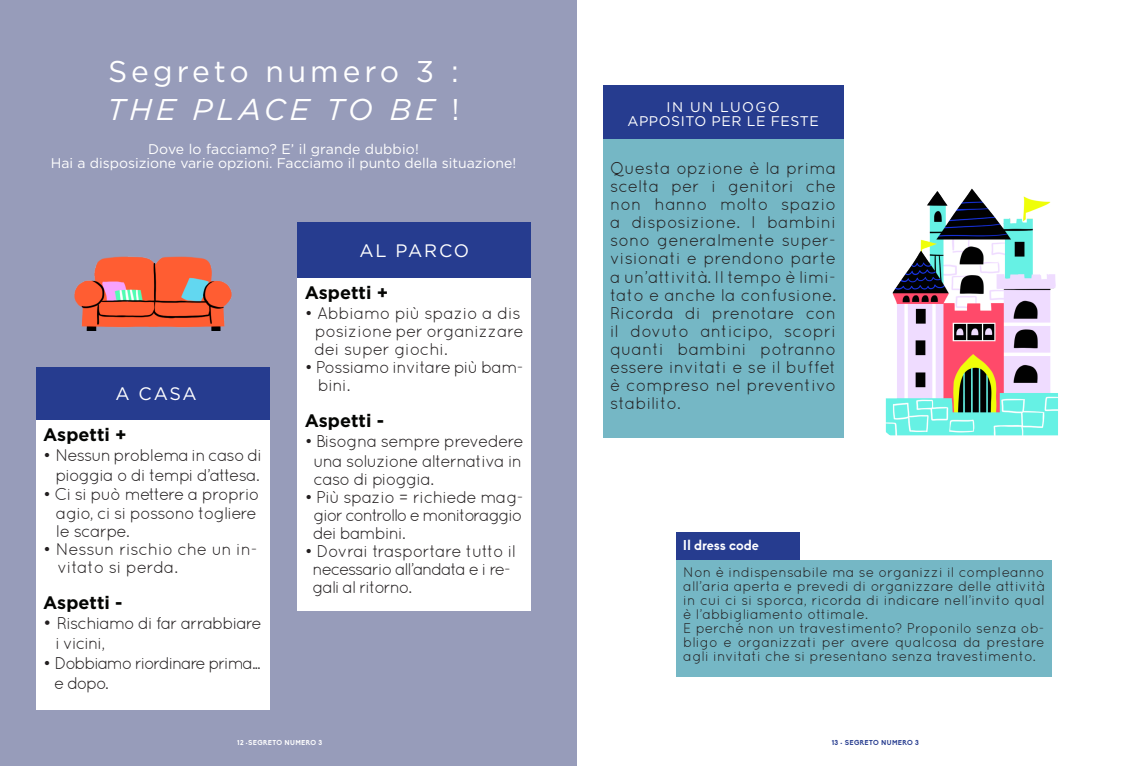
<style>
.page{position:relative;width:1134px;height:766px;background:#fff}
.page>*{position:absolute;margin:0;border:0;box-sizing:border-box;transform-origin:0 0}
.t1{font:30px "Gotham";letter-spacing:.13em;color:#fff}
.t2{font:italic 30px "Gotham";letter-spacing:.13em;color:#fff}
.t3{font:700 18px "Gotham";color:#040503}
.t4{font:18px "Gotham";letter-spacing:.095em;color:#fff}
.texte_courant{font:17px/18px "Quicksand";letter-spacing:-.05em;color:#231f20;text-align:justify}
.texte_courant-2{font:17px "Quicksand";letter-spacing:-.02em;color:#231f20}
.texte_courant-3{font:17px "Quicksand";letter-spacing:-.08em;color:#231f20}
.texte_courant-4{font:17px "Quicksand";letter-spacing:-.07em;color:#231f20}
.texte_courant-5{font:17px "Quicksand";letter-spacing:-.025em;color:#231f20}
.texte_courant-6{font:14px/14px "Quicksand";color:#231f20;text-align:justify}
.t5{font:14px "Gotham";color:#fff}
.t6{font:14px "Gotham";letter-spacing:.04em;color:#fff}
.texte_courant-7{font:700 14px "Biko";color:#fff}
.t7{font:14px "Gotham";letter-spacing:.1em;color:#fff}
.t8{font:700 7px "Biko";letter-spacing:.05em;color:#fff}
.t9{font:700 7px "Biko";letter-spacing:.05em;color:#263c8f}
.s1{font-style:normal}
.s2{font-size:18px}
</style>
<div class="page">
<div style="left:0;top:0;width:576px;height:765px;background:#979cba"></div>
<div style="left:36px;top:419px;width:233px;height:290px;background:#fff"></div>
<div style="left:36px;top:367px;width:233px;height:52px;background:#263c8f"></div>
<div style="left:298px;top:277px;width:233px;height:333px;background:#fff"></div>
<div style="left:298px;top:222px;width:233px;height:55px;background:#263c8f"></div>
<div style="left:603px;top:137px;width:240px;height:300px;background:#75b7c5"></div>
<div style="left:603px;top:85px;width:240px;height:54px;background:#263c8f"></div>
<div style="left:676px;top:559px;width:376px;height:117px;background:#75b7c5"></div>
<div style="left:676px;top:532px;width:123px;height:27px;background:#263c8f"></div>
<img style="left:885px;top:188px;width:173px;height:248px">
<img style="left:74px;top:256px;width:158px;height:74px">
<p class="t1" style="left:108px;top:52px;width:352px">Segreto numero 3 :</p>
<p class="t2" style="left:107px;top:90px;width:354px">THE PLACE TO BE <span class="s1">!</span></p>
<p class="t5" style="left:148px;top:140px;width:272px">Dove lo facciamo? E’ il grande dubbio!</p>
<p class="t5" style="left:51px;top:154px;width:467px">Hai a disposizione varie opzioni. Facciamo il punto della situazione!</p>
<p class="t4" style="left:115px;top:382px;width:83px">A CASA</p>
<p class="t3" style="left:43px;top:423px;width:85px">Aspetti +</p>
<p class="texte_courant" style="left:43px;top:446px;width:221px">• Nessun problema in caso di</p>
<p class="texte_courant" style="left:56px;top:466px;width:206px">pioggia o di tempi d’attesa.</p>
<p class="texte_courant" style="left:43px;top:485px;width:218px">• Ci si può mettere a proprio</p>
<p class="texte_courant" style="left:56px;top:504px;width:202px">agio, ci si possono togliere</p>
<p class="texte_courant" style="left:56px;top:522px;width:76px">le scarpe.</p>
<p class="texte_courant-2" style="left:43px;top:539px;width:216px">• Nessun rischio che un in-</p>
<p class="texte_courant-5" style="left:57px;top:557px;width:122px">vitato si perda.</p>
<p class="t3" style="left:43px;top:591px;width:81px">Aspetti -</p>
<p class="texte_courant" style="left:43px;top:614px;width:220px"><span class="s2">•</span> Rischiamo di far arrabbiare</p>
<p class="texte_courant" style="left:55px;top:634px;width:51px">i vicini,</p>
<p class="texte_courant-3" style="left:43px;top:653px;width:219px">• Dobbiamo riordinare prima...</p>
<p class="texte_courant" style="left:54px;top:674px;width:56px">e dopo.</p>
<p class="t4" style="left:359px;top:239px;width:111px">AL PARCO</p>
<p class="t3" style="left:305px;top:280px;width:85px">Aspetti +</p>
<p class="texte_courant-2" style="left:305px;top:303px;width:218px">• Abbiamo più spazio a dis</p>
<p class="texte_courant-2" style="left:315px;top:321px;width:211px">posizione per organizzare</p>
<p class="texte_courant-2" style="left:314px;top:339px;width:135px">dei super giochi.</p>
<p class="texte_courant" style="left:305px;top:357px;width:221px">• Possiamo invitare più bam-</p>
<p class="texte_courant" style="left:318px;top:375px;width:34px">bini.</p>
<p class="t3" style="left:305px;top:408px;width:81px">Aspetti -</p>
<p class="texte_courant" style="left:305px;top:431px;width:221px">• Bisogna sempre prevedere</p>
<p class="texte_courant" style="left:313px;top:451px;width:210px">una soluzione alternativa in</p>
<p class="texte_courant" style="left:313px;top:469px;width:122px">caso di pioggia.</p>
<p class="texte_courant" style="left:305px;top:487px;width:221px">• Più spazio = richiede mag-</p>
<p class="texte_courant-3" style="left:313px;top:505px;width:210px">gior controllo e monitoraggio</p>
<p class="texte_courant" style="left:313px;top:523px;width:94px">dei bambini.</p>
<p class="texte_courant" style="left:305px;top:541px;width:213px">• Dovrai trasportare tutto il</p>
<p class="texte_courant-4" style="left:312px;top:559px;width:200px">necessario all’andata e i re-</p>
<p class="texte_courant-4" style="left:312px;top:577px;width:101px">gali al ritorno.</p>
<p class="t7" style="left:667px;top:98px;width:115px">IN UN LUOGO</p>
<p class="t6" style="left:627px;top:112px;width:193px">APPOSITO PER LE FESTE</p>
<p class="texte_courant" style="left:610px;top:159px;width:228px">Questa opzione è la prima scelta per i genitori che non hanno molto spazio a disposizione. I bambini sono generalmente super&shy;visionati e prendono parte a un’attività. Il tempo è limi&shy;tato e anche la confusione.<br>Ricorda di prenotare con il dovuto anticipo, scopri quanti bambini potranno essere invitati e se il buffet è compreso nel preventivo stabilito.</p>
<p class="texte_courant-7" style="left:683px;top:537px;width:77px">Il dress code</p>
<p class="texte_courant-6" style="left:683px;top:564px;width:363px">Non è indispensabile ma se organizzi il compleanno all’aria aperta e prevedi di organizzare delle attività in cui ci si sporca, ricorda di indicare nell’invito qual è l’abbigliamento ottimale.</p>
<p class="texte_courant-6" style="left:683px;top:620px;width:363px">E perché non un travestimento? Proponilo senza ob&shy;bligo e organizzati per avere qualcosa da prestare agli invitati che si presentano senza travestimento.</p>
<p class="t8" style="left:237px;top:738px;width:86px">12 •SEGRETO NUMERO 3</p>
<p class="t9" style="left:832px;top:738px;width:89px">13 • SEGRETO NUMERO 3</p>
</div>
